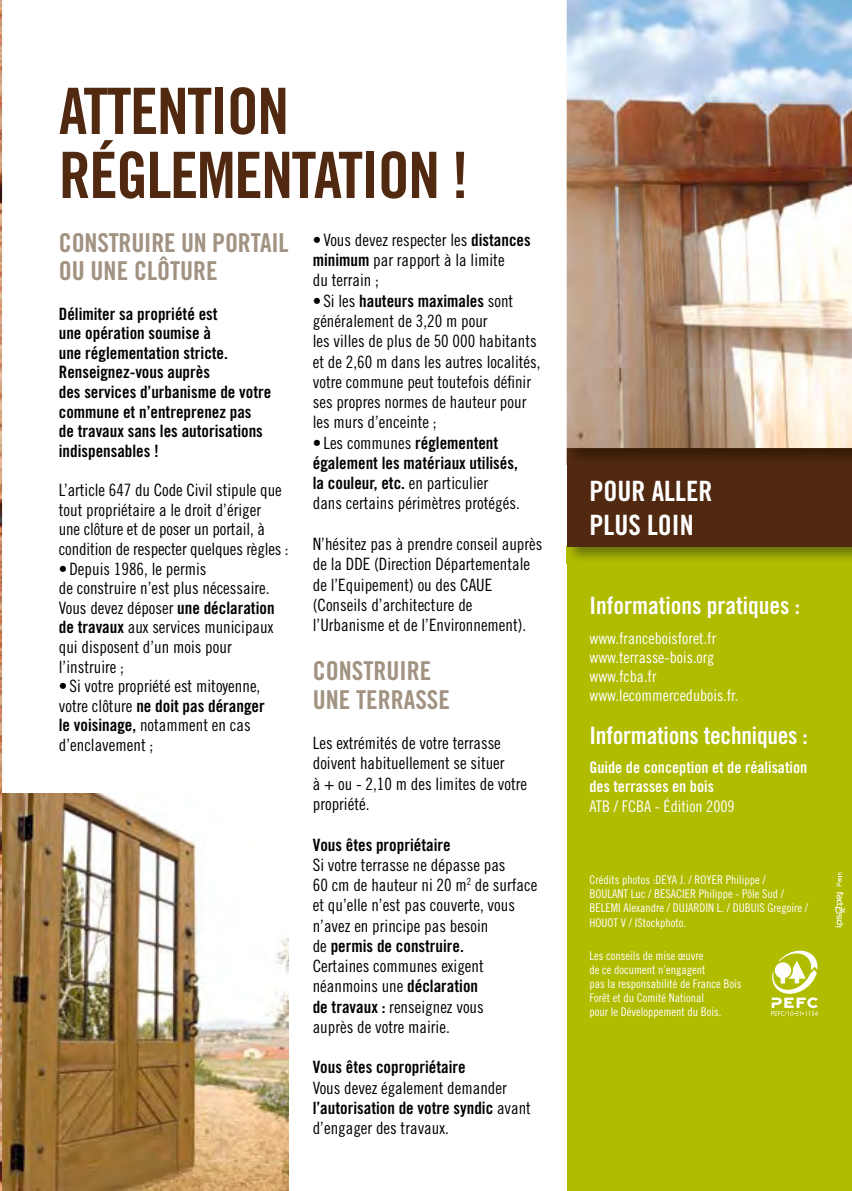
<style>
.page{position:relative;width:852px;height:1191px;background:#fff}
.page>*{position:absolute;margin:0;border:0;box-sizing:border-box;transform-origin:0 0}
.t1{font:64px/64px "Trade Gothic Bold Cond Twenty";letter-spacing:-.025em;color:#512911}
.t2{font:28px/33.6px "Trade Gothic Bold Cond Twenty";color:#fff}
.t3{font:26px/28px "Trade Gothic Bold Cond Twenty";color:#a19281}
.t4{font:24px "Trade Gothic Bold Cond Twenty";letter-spacing:-.01em;color:#fff}
.t5{font:17px/20.2px "Trade Gothic Cond Eighteen";color:#000}
.t6{font:17px/19.6px "Trade Gothic Bold Cond Twenty";color:#000}
.t7{font:16px/19.2px "Trade Gothic Cond Eighteen";color:#fff}
.t8{font:16px/19.2px "Trade Gothic Bold Cond Twenty";color:#fff}
.t9{font:12px/14px "Trade Gothic Cond Eighteen";color:#fff}
.s1{font-family:"Trade Gothic Bold Cond Twenty"}
.s2{font-family:"Trade Gothic Cond Eighteen"}
</style>
<div class="page">
<div style="left:566px;top:546px;width:285px;height:645px;background:#b0bc00"></div>
<img style="left:567px;top:546px;width:284px;height:13px">
<div style="left:566px;top:448px;width:285px;height:98px;background:#512911"></div>
<img style="left:566px;top:0;width:285px;height:465px">
<img style="left:2px;top:793px;width:286px;height:398px">
<svg style="left:835px;top:892px;width:9px;height:35px"></svg>
<svg style="left:836px;top:872px;width:5px;height:14px"></svg>
<svg style="left:771px;top:950px;width:47px;height:66px"></svg>
<img style="left:0;top:0;width:2px;height:1191px">
<h1 class="t1" style="left:59px;top:79px;width:411px">ATTENTION<br>RÉGLEMENTATION !</h1>
<h3 class="t3" style="left:59px;top:229px;width:231px">CONSTRUIRE UN PORTAIL<br>OU UNE CLÔTURE</h3>
<p class="t6" style="left:59px;top:304px;width:214px">Délimiter sa propriété est<br>une opération soumise à<br>une réglementation stricte.<br>Renseignez-vous auprès<br>des services d’urbanisme de votre commune et n’entreprenez pas<br>de travaux sans les autorisations indispensables !</p>
<p class="t5" style="left:59px;top:480px;width:231px;line-height:19.6px">L’article 647 du Code Civil stipule que tout propriétaire a le droit d’ériger<br>une clôture et de poser un portail, à condition de respecter quelques règles :</p>
<p class="t5" style="left:59px;top:558px;width:217px;line-height:19.6px">• Depuis 1986, le permis<br>de construire n’est plus nécessaire.<br>Vous devez déposer <span class="s1">une déclaration de travaux</span> aux services municipaux qui disposent d’un mois pour l’instruire ;</p>
<p class="t5" style="left:59px;top:676px;width:203px">• Si votre propriété est mitoyenne,</p>
<p class="t6" style="left:59px;top:696px;width:207px"><span class="s2">votre clôture</span> ne doit pas déranger</p>
<p class="t5" style="left:59px;top:715px;width:193px;line-height:19.6px"><span class="s1">le voisinage,</span> notamment en cas d’enclavement ;</p>
<p class="t5" style="left:312px;top:229px;width:219px">• Vous devez respecter les <span class="s1">distances minimum</span> par rapport à la limite<br>du terrain ;</p>
<p class="t6" style="left:312px;top:291px;width:202px"><span class="s2">• Si les</span> hauteurs maximales <span class="s2">sont</span></p>
<p class="t5" style="left:312px;top:311px;width:229px">généralement de 3,20 m pour<br>les villes de plus de 50 000 habitants et de 2,60 m dans les autres localités, votre commune peut toutefois définir ses propres normes de hauteur pour les murs d’enceinte ;</p>
<p class="t5" style="left:312px;top:432px;width:187px">• Les communes <span class="s1">réglementent</span></p>
<p class="t6" style="left:312px;top:452px;width:206px;line-height:20.2px">également les matériaux utilisés, la couleur, etc. <span class="s2">en particulier</span></p>
<p class="t5" style="left:312px;top:493px;width:208px">dans certains périmètres protégés.</p>
<p class="t5" style="left:312px;top:533px;width:231px">N’hésitez pas à prendre conseil auprès de la DDE (Direction Départementale de l’Equipement) ou des CAUE (Conseils d’architecture de l’Urbanisme et de l’Environnement).</p>
<h3 class="t3" style="left:312px;top:656px;width:139px;line-height:28.6px">CONSTRUIRE<br>UNE TERRASSE</h3>
<p class="t5" style="left:312px;top:733px;width:216px">Les extrémités de votre terrasse doivent habituellement se situer<br>à + ou - 2,10 m des limites de votre propriété.</p>
<p class="t6" style="left:312px;top:834px;width:139px">Vous êtes propriétaire</p>
<p class="t5" style="left:312px;top:854px;width:226px">Si votre terrasse ne dépasse pas<br>60 cm de hauteur ni 20 m<sup>2</sup> de surface et qu’elle n’est pas couverte, vous n’avez en principe pas besoin</p>
<p class="t6" style="left:312px;top:936px;width:153px"><span class="s2">de</span> permis de construire.</p>
<p class="t5" style="left:312px;top:955px;width:172px">Certaines communes exigent néanmoins une <span class="s1">déclaration de travaux :</span> renseignez vous auprès de votre mairie.</p>
<p class="t6" style="left:312px;top:1057px;width:154px">Vous êtes copropriétaire</p>
<p class="t5" style="left:312px;top:1077px;width:195px">Vous devez également demander</p>
<p class="t6" style="left:312px;top:1098px;width:220px">l’autorisation de votre syndic <span class="s2">avant</span></p>
<p class="t5" style="left:312px;top:1118px;width:137px">d’engager des travaux.</p>
<h2 class="t2" style="left:589px;top:474px;width:124px">POUR ALLER<br>PLUS LOIN</h2>
<h3 class="t4" style="left:589px;top:591px;width:212px">Informations pratiques :</h3>
<p class="t7" style="left:589px;top:628px;width:150px">www.franceboisforet.fr www.terrasse-bois.org www.fcba.fr www.lecommercedubois.fr.</p>
<h3 class="t4" style="left:589px;top:721px;width:220px">Informations techniques :</h3>
<p class="t8" style="left:589px;top:758px;width:219px">Guide de conception et de réalisation des terrasses en bois</p>
<p class="t7" style="left:589px;top:796px;width:147px">ATB / FCBA - Édition 2009</p>
<p class="t9" style="left:589px;top:872px;width:220px">Crédits photos :DEYA J. / ROYER Philippe /<br>BOULANT Luc / BESACIER Philippe - Pôle Sud / BELEMI Alexandre / DUJARDIN L. / DUBUIS Gregoire / HOUOT V / IStockphoto.</p>
<p class="t9" style="left:589px;top:948px;width:153px">Les conseils de mise œuvre<br>de ce document n’engagent<br>pas la responsabilité de France Bois<br>Forêt et du Comité National<br>pour le Développement du Bois.</p>
</div>
